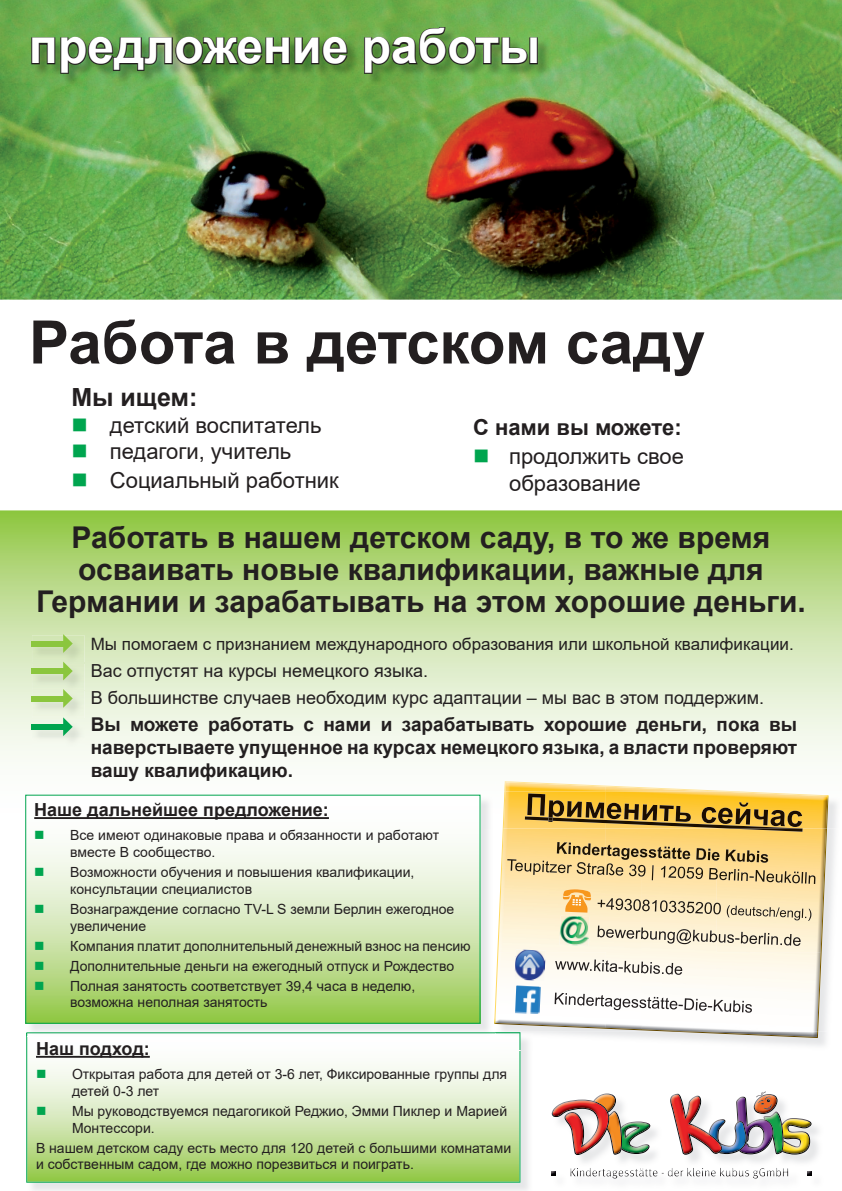
<style>
.page{position:relative;width:842px;height:1191px;background:#fff}
.page>*{position:absolute;margin:0;border:0;box-sizing:border-box;transform-origin:0 0}
.t1{font:700 60px "Arial";color:#231f20}
.t2{font:700 48px "Arial";color:#fff}
.t3{font:700 30px/32px "Arial";color:#231f20;text-align:center}
.t4{font:700 25px "Arial";color:#231f20}
.t5{font:22px/26.4px "Arial";color:#231f20;text-align:center}
.t6{font:700 22px "Arial";color:#231f20}
.t7{font:700 19px/22.8px "Arial";color:#231f20;text-align:justify}
.t8{font:18px/27px "Arial";color:#231f20}
.t9{font:700 18px "Arial";color:#231f20}
.t10{font:17px "Arial";color:#231f20}
.t11{font:14px/16.8px "Arial";color:#231f20}
.s1{color:#00a54f}
</style>
<div class="page">
<svg style="left:0;top:510px;width:842px;height:286px"></svg>
<img style="left:0;top:0;width:842px;height:300px">
<img style="left:33px;top:28px;width:517px;height:58px">
<svg style="left:30px;top:36px;width:319px;height:39px;background:#4e773c"></svg>
<svg style="left:363px;top:26px;width:176px;height:49px;background:#57863f"></svg>
<img style="left:499px;top:1050px;width:30px;height:141px">
<img style="left:27px;top:1182px;width:472px;height:9px">
<svg style="left:26px;top:1032px;width:494px;height:150px"></svg>
<hr style="left:36px;top:1055px;width:114px;height:2px;background:#231f20">
<img style="left:26px;top:796px;width:463px;height:236px">
<img style="left:26px;top:1032px;width:467px;height:4px">
<svg style="left:27px;top:796px;width:451px;height:225px"></svg>
<hr style="left:34px;top:817px;width:295px;height:2px;background:#231f20">
<img style="left:739px;top:782px;width:101px;height:9px">
<img style="left:806px;top:828px;width:20px;height:218px">
<img style="left:504px;top:1031px;width:302px;height:14px">
<img style="left:828px;top:791px;width:13px;height:37px">
<img style="left:520px;top:1033px;width:13px;height:17px">
<img style="left:495px;top:1032px;width:25px;height:18px">
<svg style="left:495px;top:782px;width:9px;height:9px"></svg>
<img style="left:495px;top:791px;width:8px;height:37px">
<img style="left:505px;top:791px;width:101px;height:37px">
<img style="left:696px;top:849px;width:121px;height:103px">
<img style="left:749px;top:952px;width:68px;height:79px">
<img style="left:696px;top:828px;width:106px;height:14px">
<img style="left:606px;top:791px;width:110px;height:26px">
<img style="left:504px;top:781px;width:235px;height:10px">
<img style="left:673px;top:1031px;width:145px;height:7px">
<img style="left:817px;top:828px;width:10px;height:203px">
<img style="left:716px;top:791px;width:112px;height:37px">
<img style="left:494px;top:828px;width:202px;height:203px">
<img style="left:503px;top:791px;width:2px;height:37px">
<img style="left:525px;top:816px;width:23px;height:4px">
<img style="left:730px;top:828px;width:72px;height:3px">
<img style="left:552px;top:817px;width:250px;height:11px">
<img style="left:552px;top:821px;width:54px;height:2px">
<img style="left:606px;top:823px;width:124px;height:5px">
<img style="left:527px;top:793px;width:18px;height:22px">
<img style="left:548px;top:800px;width:16px;height:17px">
<img style="left:567px;top:801px;width:15px;height:16px">
<img style="left:586px;top:802px;width:18px;height:16px">
<svg style="left:739px;top:802px;width:9px;height:4px"></svg>
<img style="left:607px;top:803px;width:14px;height:16px">
<img style="left:624px;top:803px;width:15px;height:16px">
<img style="left:642px;top:804px;width:15px;height:16px">
<img style="left:659px;top:805px;width:15px;height:16px">
<img style="left:676px;top:806px;width:15px;height:16px">
<img style="left:702px;top:807px;width:14px;height:16px">
<img style="left:718px;top:807px;width:15px;height:17px">
<img style="left:735px;top:808px;width:15px;height:16px">
<img style="left:754px;top:809px;width:14px;height:16px">
<img style="left:770px;top:810px;width:15px;height:16px">
<img style="left:787px;top:810px;width:15px;height:17px">
<svg style="left:548px;top:803px;width:12px;height:19px"></svg>
<svg style="left:507px;top:842px;width:308px;height:42px;background:#d9bd7e"></svg>
<img style="left:559px;top:915px;width:31px;height:31px">
<img style="left:563px;top:889px;width:28px;height:7px">
<img style="left:565px;top:895px;width:23px;height:17px">
<svg style="left:563px;top:896px;width:28px;height:9px"></svg>
<svg style="left:597px;top:898px;width:214px;height:48px;background:#ded1b3"></svg>
<svg style="left:555px;top:959px;width:127px;height:15px"></svg>
<svg style="left:555px;top:992px;width:197px;height:20px"></svg>
<img style="left:514px;top:949px;width:32px;height:32px">
<img style="left:515px;top:985px;width:26px;height:29px">
<svg style="left:515px;top:985px;width:1px;height:28px"></svg>
<img style="left:32px;top:635px;width:52px;height:111px">
<div style="left:31px;top:641px;width:32px;height:5px;background:#8bc63e"></div>
<svg style="left:63px;top:634px;width:10px;height:19px"></svg>
<img style="left:32px;top:663px;width:52px;height:1px">
<div style="left:31px;top:668px;width:32px;height:6px;background:#8bc63e"></div>
<svg style="left:63px;top:661px;width:10px;height:19px"></svg>
<img style="left:32px;top:690px;width:52px;height:1px">
<div style="left:31px;top:696px;width:32px;height:5px;background:#8bc63e"></div>
<svg style="left:63px;top:689px;width:10px;height:19px"></svg>
<div style="left:31px;top:724px;width:32px;height:5px;background:#00a54f"></div>
<svg style="left:63px;top:717px;width:10px;height:19px"></svg>
<img style="left:553px;top:1098px;width:266px;height:81px">
<img style="left:783px;top:1118px;width:28px;height:36px">
<img style="left:783px;top:1137px;width:18px;height:10px">
<img style="left:773px;top:1111px;width:10px;height:43px">
<img style="left:736px;top:1096px;width:37px;height:58px">
<img style="left:747px;top:1125px;width:17px;height:23px">
<img style="left:722px;top:1119px;width:25px;height:35px">
<img style="left:670px;top:1093px;width:52px;height:61px">
<img style="left:622px;top:1121px;width:28px;height:33px">
<img style="left:624px;top:1126px;width:16px;height:12px">
<img style="left:593px;top:1093px;width:23px;height:18px">
<img style="left:609px;top:1111px;width:13px;height:43px">
<img style="left:553px;top:1099px;width:56px;height:56px">
<svg style="left:807px;top:1171px;width:4px;height:4px"></svg>
<svg style="left:552px;top:1171px;width:3px;height:4px"></svg>
<img style="left:754px;top:1094px;width:23px;height:20px">
<svg style="left:756px;top:1091px;width:15px;height:18px"></svg>
<img style="left:570px;top:1167px;width:218px;height:11px">
<h2 class="t2" style="left:29px;top:13px;width:512px">предложение работы</h2>
<h1 class="t1" style="left:29px;top:300px;width:678px">Работа в детском саду</h1>
<h3 class="t4" style="left:71px;top:380px;width:127px">Мы ищем:</h3>
<h3 class="t5" style="left:71px;top:411px;width:251px"><span class="s1">■</span> детский воспитатель</h3>
<h3 class="t5" style="left:71px;top:438px;width:221px"><span class="s1">■</span> педагоги, учитель</h3>
<h3 class="t5" style="left:71px;top:467px;width:269px"><span class="s1">■</span> Социальный работник</h3>
<h3 class="t6" style="left:473px;top:412px;width:210px">С нами вы можете:</h3>
<h3 class="t5" style="left:473px;top:443px;width:212px"><span class="s1">■</span> продолжить свое образование</h3>
<h3 class="t3" style="left:36px;top:521px;width:771px">Работать в нашем детском саду, в то же время осваивать новые квалификации, важные для<br>Германии и зарабатывать на этом хорошие деньги.</h3>
<p class="t10" style="left:91px;top:632px;width:704px">Мы помогаем с признанием международного образования или школьной квалификации.</p>
<p class="t8" style="left:91px;top:657px;width:675px">Вас отпустят на курсы немецкого языка.<br>В большинстве случаев необходим курс адаптации – мы вас в этом поддержим.</p>
<h3 class="t7" style="left:91px;top:713px;width:708px">Вы можете работать с нами и зарабатывать хорошие деньги, пока вы наверстываете упущенное на курсах немецкого языка, а власти проверяют вашу квалификацию.</h3>
<p class="t9" style="left:34px;top:797px;width:296px">Наше дальнейшее предложение:</p>
<p class="t11" style="left:70px;top:826px;width:370px;text-indent:-36px"><span class="s1">■</span> Все имеют одинаковые права и обязанности и работают вместе В сообщество.</p>
<p class="t11" style="left:70px;top:863px;width:346px;text-indent:-36px"><span class="s1">■</span> Возможности обучения и повышения квалификации, консультации специалистов</p>
<p class="t11" style="left:70px;top:900px;width:386px;text-indent:-36px"><span class="s1">■</span> Вознаграждение согласно TV-L S земли Берлин ежегодное увеличение</p>
<p class="t11" style="left:34px;top:937px;width:438px"><span class="s1">■</span> Компания платит дополнительный денежный взнос на пенсию</p>
<p class="t11" style="left:34px;top:957px;width:421px"><span class="s1">■</span> Дополнительные деньги на ежегодный отпуск и Рождество</p>
<p class="t11" style="left:70px;top:977px;width:347px;text-indent:-36px"><span class="s1">■</span> Полная занятость соответствует 39,4 часа в неделю, возможна неполная занятость</p>
<p class="t9" style="left:36px;top:1036px;width:115px">Наш подход:</p>
<p class="t11" style="left:72px;top:1065px;width:437px;text-indent:-36px"><span class="s1">■</span> Открытая работа для детей от 3-6 лет, Фиксированные группы для детей 0-3 лет</p>
<p class="t11" style="left:72px;top:1102px;width:437px;text-indent:-36px"><span class="s1">■</span> Мы руководствуемся педагогикой Реджио, Эмми Пиклер и Марией<br>Монтессори.</p>
<p class="t11" style="left:36px;top:1140px;width:477px;line-height:16px">В нашем детском саду есть место для 120 детей с большими комнатами и собственным садом, где можно порезвиться и поиграть.</p>
</div>
